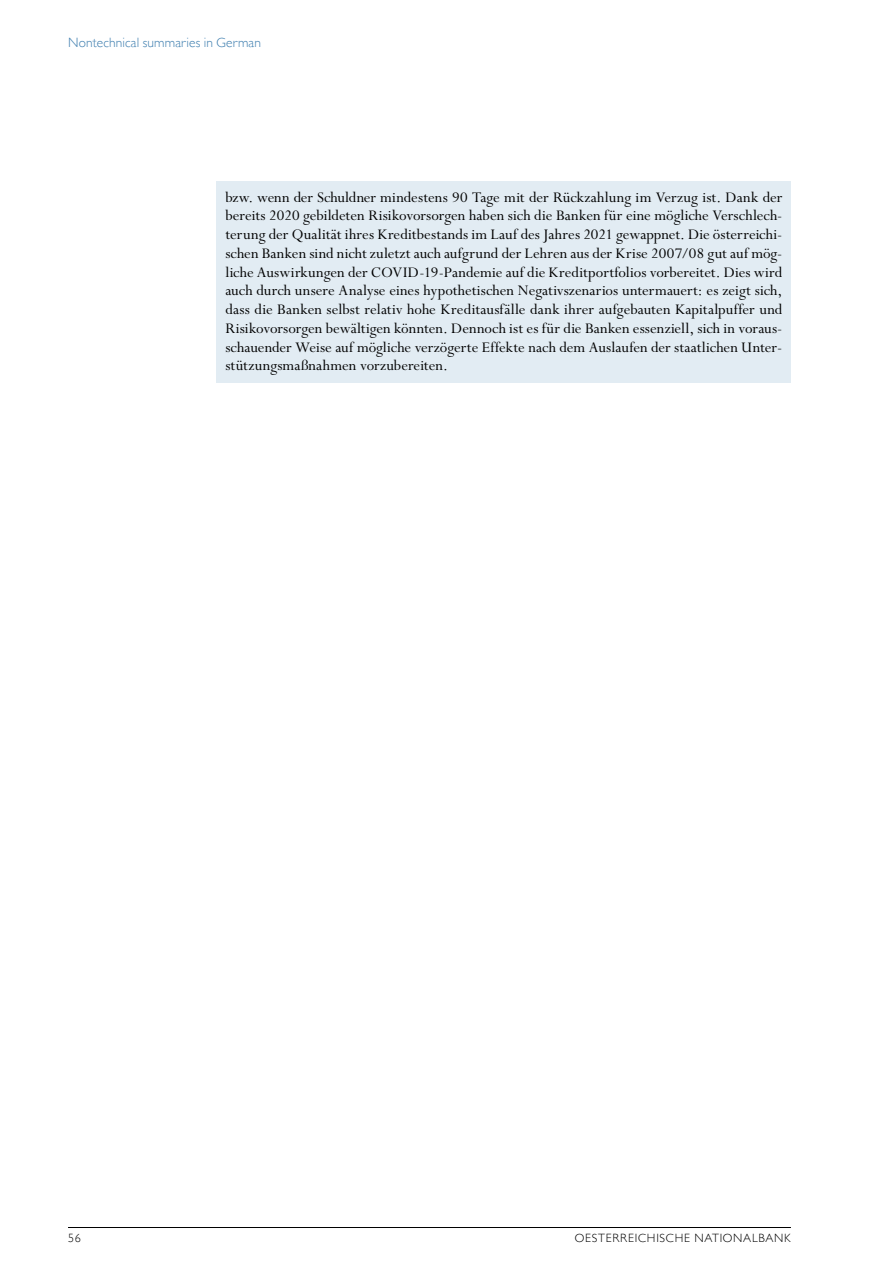
<style>
.page{position:relative;width:893px;height:1263px;background:#fff}
.page>*{position:absolute;margin:0;border:0;box-sizing:border-box;transform-origin:0 0}
.t1{font:16.5px/18.8px "Perpetua Std";letter-spacing:.005em;color:#000}
.t2{font:300 13.5px "Gill Sans MT Pro";letter-spacing:.01em;color:#3e7eaf}
.t3{font:300 12px "Gill Sans MT Pro";letter-spacing:.06em;color:#000}
</style>
<div class="page">
<hr style="left:68px;top:1227px;width:723px;height:1px;background:#000">
<div style="left:217px;top:182px;width:574px;height:201px;background:#e2ecf3"></div>
<p class="t2" style="left:68px;top:35px;width:194px">Nontechnical summaries in German</p>
<p class="t1" style="left:225px;top:188px;width:559px">bzw. wenn der Schuldner mindestens 90 Tage mit der Rückzahlung im Verzug ist. Dank der bereits 2020 gebildeten Risikovorsorgen haben sich die Banken für eine mögliche Verschlech&shy;terung der Qualität ihres Kreditbestands im Lauf des Jahres 2021 gewappnet. Die österreichi&shy;schen Banken sind nicht zuletzt auch aufgrund der Lehren aus der Krise 2007/08 gut auf mög&shy;liche Auswirkungen der COVID-19-Pandemie auf die Kreditportfolios vorbereitet. Dies wird auch durch unsere Analyse eines hypothetischen Negativszenarios untermauert: es zeigt sich, dass die Banken selbst relativ hohe Kreditausfälle dank ihrer aufgebauten Kapitalpuffer und Risikovorsorgen bewältigen könnten. Dennoch ist es für die Banken essenziell, sich in voraus&shy;schauender Weise auf mögliche verzögerte Effekte nach dem Auslaufen der staatlichen Unter&shy;stützungsmaßnahmen vorzubereiten.</p>
<p class="t3" style="left:68px;top:1231px;width:14px">56</p>
<p class="t3" style="left:575px;top:1231px;width:218px">OESTERREICHISCHE NATIONALBANK</p>
</div>
